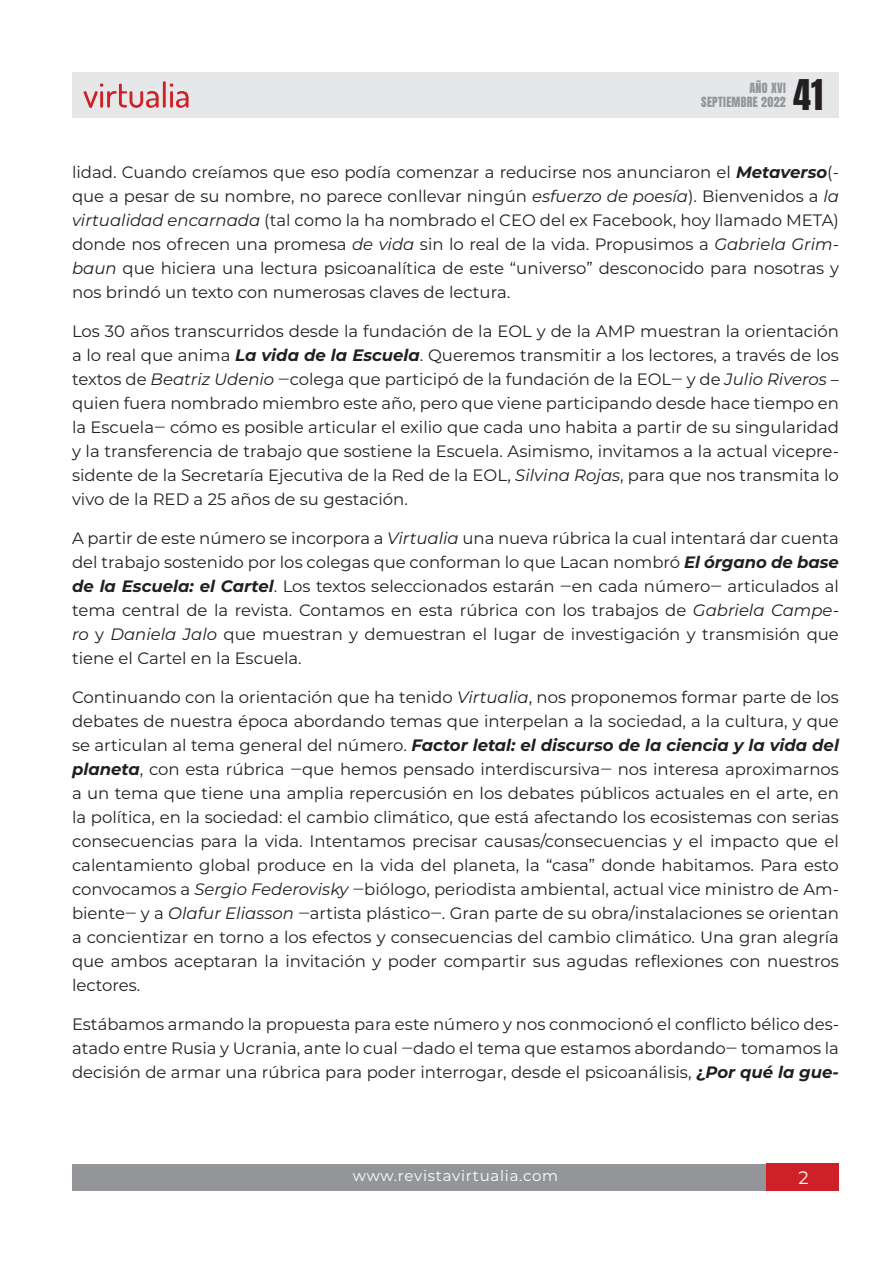
<style>
.page{position:relative;width:893px;height:1263px;background:#fff}
.page>*{position:absolute;margin:0;border:0;box-sizing:border-box;transform-origin:0 0}
.t1{font:36px "Anton";color:#231f20}
.t2{font:18px "Montserrat";color:#fff}
.Parrafo{font:16.5px/24px "Montserrat";color:#231f20;text-align:justify}
.t3{font:15px "Montserrat";letter-spacing:.05em;color:#fff}
.t4{font:12px/14.4px "Anton";letter-spacing:.025em;color:#939598;text-align:right}
.s1{font-weight:700;font-style:italic}
.s2{font-style:italic}
.s3{font-weight:700}
</style>
<div class="page">
<div style="left:72px;top:1164px;width:750px;height:27px;background:#939598"></div>
<div style="left:767px;top:1164px;width:72px;height:27px;background:#cd2027"></div>
<div style="left:72px;top:72px;width:767px;height:45px;background:#e6e7e9"></div>
<svg style="left:84px;top:81px;width:105px;height:27px"></svg>
<h1 class="t1" style="left:793px;top:76px;width:31px">41</h1>
<p class="t4" style="left:701px;top:82px;width:86px">AÑO XVI<br>SEPTIEMBRE 2022</p>
<p class="Parrafo" style="left:72px;top:159px;width:768px">lidad. Cuando creíamos que eso podía comenzar a reducirse nos anunciaron el <span class="s1">Metaverso</span>(- que a pesar de su nombre, no parece conllevar ningún <span class="s2">esfuerzo de poesía</span>). Bienvenidos a <span class="s2">la virtualidad encarnada</span> (tal como la ha nombrado el CEO del ex Facebook, hoy llamado META) donde nos ofrecen una promesa <span class="s2">de vida</span> sin lo real de la vida. Propusimos a <span class="s2">Gabriela Grim&shy;baun</span> que hiciera una lectura psicoanalítica de este “universo” desconocido para nosotras y nos brindó un texto con numerosas claves de lectura.</p>
<p class="Parrafo" style="left:72px;top:318px;width:769px">Los 30 años transcurridos desde la fundación de la EOL y de la AMP muestran la orientación a lo real que anima <span class="s1">La vida de la Escuela</span>. Queremos transmitir a los lectores, a través de los textos de <span class="s2">Beatriz Udenio</span> ‒colega que participó de la fundación de la EOL‒ y de <span class="s2">Julio Riveros</span> – quien fuera nombrado miembro este año, pero que viene participando desde hace tiempo en la Escuela‒ cómo es posible articular el exilio que cada uno habita a partir de su singularidad y la transferencia de trabajo que sostiene la Escuela. Asimismo, invitamos a la actual vicepre&shy;sidente de la Secretaría Ejecutiva de la Red de la EOL, <span class="s2">Silvina Rojas</span>, para que nos transmita lo vivo de la RED a 25 años de su gestación.</p>
<p class="Parrafo" style="left:72px;top:525px;width:768px">A partir de este número se incorpora a <span class="s2">Virtualia</span> una nueva rúbrica la cual intentará dar cuenta del trabajo sostenido por los colegas que conforman lo que Lacan nombró <span class="s1">El órgano de base de la Escuela: el Cartel</span>. Los textos seleccionados estarán ‒en cada número‒ articulados al tema central de la revista. Contamos en esta rúbrica con los trabajos de <span class="s2">Gabriela Campe&shy;ro</span> y <span class="s2">Daniela Jalo</span> que muestran y demuestran el lugar de investigación y transmisión que tiene el Cartel en la Escuela.</p>
<p class="Parrafo" style="left:72px;top:684px;width:769px">Continuando con la orientación que ha tenido <span class="s2">Virtualia</span>, nos proponemos formar parte de los debates de nuestra época abordando temas que interpelan a la sociedad, a la cultura, y que se articulan al tema general del número. <span class="s1">Factor letal: el discurso de la ciencia y la vida del planeta</span>, con esta rúbrica ‒que hemos pensado interdiscursiva‒ nos interesa aproximarnos a un tema que tiene una amplia repercusión en los debates públicos actuales en el arte, en la política, en la sociedad: el cambio climático, que está afectando los ecosistemas con serias consecuencias para la vida. Intentamos precisar causas/consecuencias y el impacto que el calentamiento global produce en la vida del planeta, la “casa” donde habitamos. Para esto convocamos a <span class="s2">Sergio Federovisky</span> ‒biólogo, periodista ambiental, actual vice ministro de Am&shy;biente‒ y a <span class="s2">Olafur Eliasson ‒</span>artista plástico‒. Gran parte de su obra/instalaciones se orientan a concientizar en torno a los efectos y consecuencias del cambio climático. Una gran alegría que ambos aceptaran la invitación y poder compartir sus agudas reflexiones con nuestros lectores.</p>
<p class="Parrafo" style="left:72px;top:1011px;width:768px">Estábamos armando la propuesta para este número y nos conmocionó el conflicto bélico des&shy;atado entre Rusia y Ucrania, ante lo cual ‒dado el tema que estamos abordando‒ tomamos la decisión de armar una rúbrica para poder interrogar, desde el psicoanálisis, <span class="s3">¿</span><span class="s1">Por qué la gue-</span></p>
<p class="t3" style="left:353px;top:1165px;width:207px">www.revistavirtualia.com</p>
<p class="t2" style="left:798px;top:1165px;width:12px">2</p>
</div>
